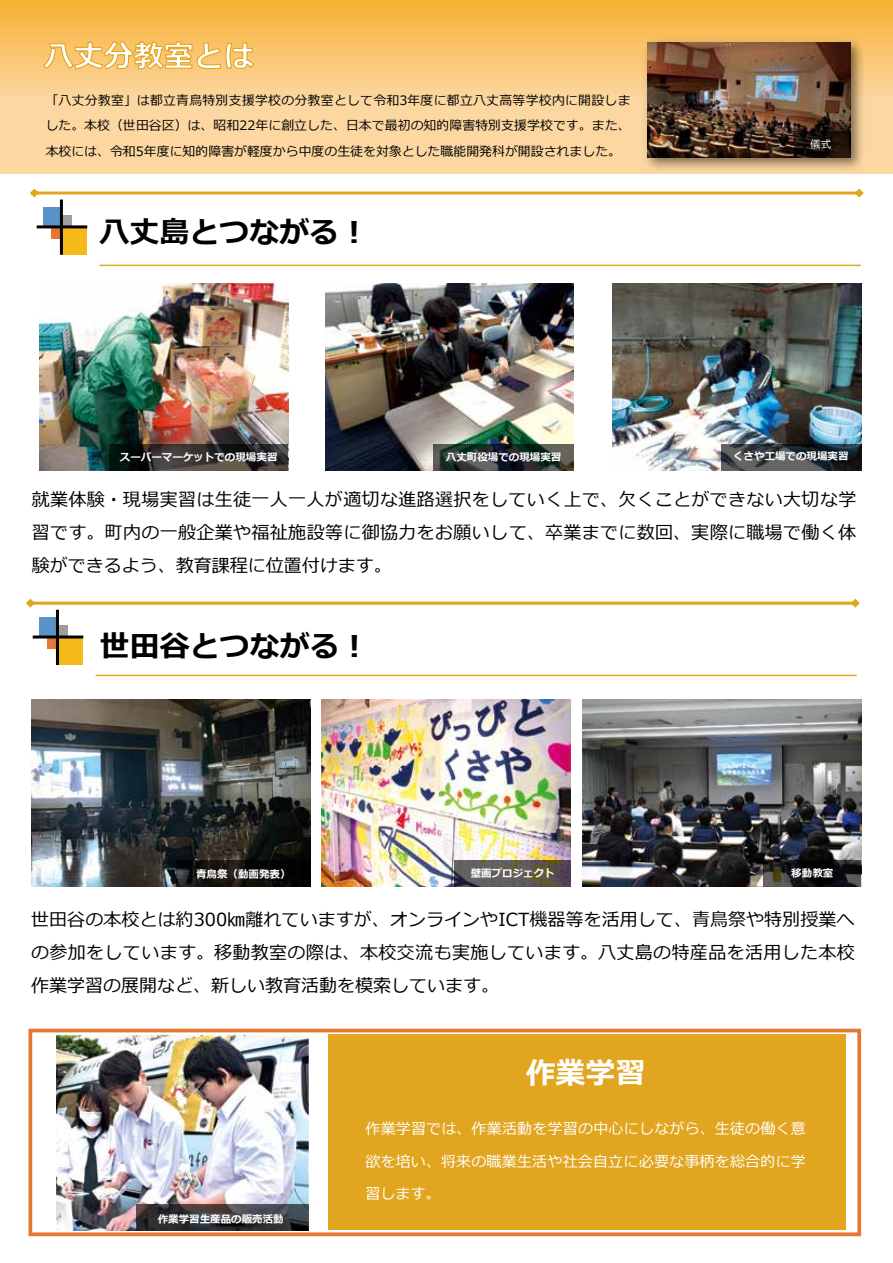
<style>
.page{position:relative;width:893px;height:1263px;background:#fff}
.page>*{position:absolute;margin:0;border:0;box-sizing:border-box;transform-origin:0 0}
.t1{font:700 30px "Meiryo";color:#000}
.t2{font:700 30px "Meiryo";color:#fff}
.t3{font:18px/33px "Meiryo";letter-spacing:.02em;color:#000;text-align:justify}
.t4{font:15px/32.2px "Meiryo";letter-spacing:.01em;color:#fff;text-align:justify}
.t5{font:12.9px/25.2px "Meiryo";color:#000;text-align:justify}
.t6{font:700 10.5px "Meiryo";color:#fff}
.t7{font:10.5px "Meiryo";color:#fff}
</style>
<div class="page">
<svg style="left:0;top:0;width:893px;height:173px;background:#faca7e"></svg>
<img style="left:57px;top:1034px;width:252px;height:196px">
<svg style="left:136px;top:1204px;width:173px;height:26px;background:#39383d"></svg>
<img style="left:582px;top:699px;width:279px;height:188px">
<img style="left:321px;top:699px;width:250px;height:188px">
<img style="left:31px;top:699px;width:279px;height:188px">
<img style="left:613px;top:284px;width:248px;height:186px">
<img style="left:40px;top:284px;width:248px;height:186px">
<img style="left:325px;top:284px;width:249px;height:186px">
<img style="left:638px;top:34px;width:230px;height:140px">
<img style="left:648px;top:43px;width:203px;height:114px">
<svg style="left:109px;top:444px;width:179px;height:26px;background:#2d2b2a"></svg>
<svg style="left:433px;top:444px;width:141px;height:26px;background:#2e3834"></svg>
<svg style="left:721px;top:444px;width:140px;height:26px;background:#353b40"></svg>
<svg style="left:42px;top:40px;width:213px;height:30px"></svg>
<svg style="left:30px;top:189px;width:834px;height:9px"></svg>
<hr style="left:100px;top:265px;width:761px;height:1px;background:#e2a51f">
<div style="left:61px;top:227px;width:26px;height:28px;background:#f5ba1a"></div>
<div style="left:43px;top:207px;width:18px;height:20px;background:#5893c9"></div>
<div style="left:61px;top:216px;width:11px;height:11px;background:#9e9e9e"></div>
<svg style="left:51px;top:228px;width:9px;height:10px"></svg>
<hr style="left:37px;top:225px;width:50px;height:3px;background:#040000">
<hr style="left:60px;top:200px;width:3px;height:55px;background:#040000">
<svg style="left:26px;top:599px;width:834px;height:9px"></svg>
<hr style="left:96px;top:675px;width:761px;height:1px;background:#e2a51f">
<div style="left:57px;top:637px;width:26px;height:28px;background:#f5ba1a"></div>
<div style="left:39px;top:617px;width:18px;height:20px;background:#5893c9"></div>
<div style="left:57px;top:626px;width:11px;height:11px;background:#9e9e9e"></div>
<div style="left:47px;top:637px;width:10px;height:11px;background:#e37933"></div>
<hr style="left:33px;top:635px;width:50px;height:3px;background:#040000">
<hr style="left:56px;top:610px;width:3px;height:55px;background:#040000">
<div style="left:28px;top:1029px;width:833px;height:207px;border:4px solid #e37933"></div>
<div style="left:328px;top:1034px;width:517px;height:196px;background:#e2a51f"></div>
<svg style="left:794px;top:131px;width:57px;height:26px"></svg>
<svg style="left:176px;top:860px;width:134px;height:27px;background:#100f0e"></svg>
<svg style="left:454px;top:860px;width:117px;height:27px;background:#5b5651"></svg>
<svg style="left:764px;top:860px;width:97px;height:27px;background:#1c1d1c"></svg>
<p class="t5" style="left:46px;top:88px;width:587px">「八丈分教室」は都立青鳥特別支援学校の分教室として令和3年度に都立八丈高等学校内に開設しました。本校（世田谷区）は、昭和22年に創立した、日本で最初の知的障害特別支援学校です。また、本校には、令和5年度に知的障害が軽度から中度の生徒を対象とした職能開発科が開設されました。</p>
<h1 class="t1" style="left:99px;top:215px;width:271px">八丈島とつながる！</h1>
<p class="t7" style="left:810px;top:138px;width:23px">儀式</p>
<p class="t6" style="left:120px;top:451px;width:159px">スーパーマーケットでの現場実習</p>
<p class="t6" style="left:446px;top:451px;width:117px">八丈町役場での現場実習</p>
<p class="t6" style="left:733px;top:450px;width:117px">くさや工場での現場実習</p>
<p class="t3" style="left:32px;top:484px;width:826px">就業体験・現場実習は生徒一人一人が適切な進路選択をしていく上で、欠くことができない大切な学習です。町内の一般企業や福祉施設等に御協力をお願いして、卒業までに数回、実際に職場で働く体験ができるよう、教育課程に位置付けます。</p>
<h1 class="t1" style="left:100px;top:629px;width:271px">世田谷とつながる！</h1>
<p class="t6" style="left:196px;top:868px;width:96px">青鳥祭（動画発表）</p>
<p class="t6" style="left:471px;top:867px;width:86px">壁画プロジェクト</p>
<p class="t6" style="left:791px;top:868px;width:44px">移動教室</p>
<p class="t3" style="left:31px;top:903px;width:825px">世田谷の本校とは約300㎞離れていますが、オンラインやICT機器等を活用して、青鳥祭や特別授業への参加をしています。移動教室の際は、本校交流も実施しています。八丈島の特産品を活用した本校作業学習の展開など、新しい教育活動を模索しています。</p>
<h1 class="t2" style="left:526px;top:1056px;width:121px">作業学習</h1>
<p class="t6" style="left:158px;top:1213px;width:128px">作業学習生産品の販売活動</p>
<p class="t4" style="left:365px;top:1113px;width:442px">作業学習では、作業活動を学習の中心にしながら、生徒の働く意欲を培い、将来の職業生活や社会自立に必要な事柄を総合的に学習します。</p>
</div>
